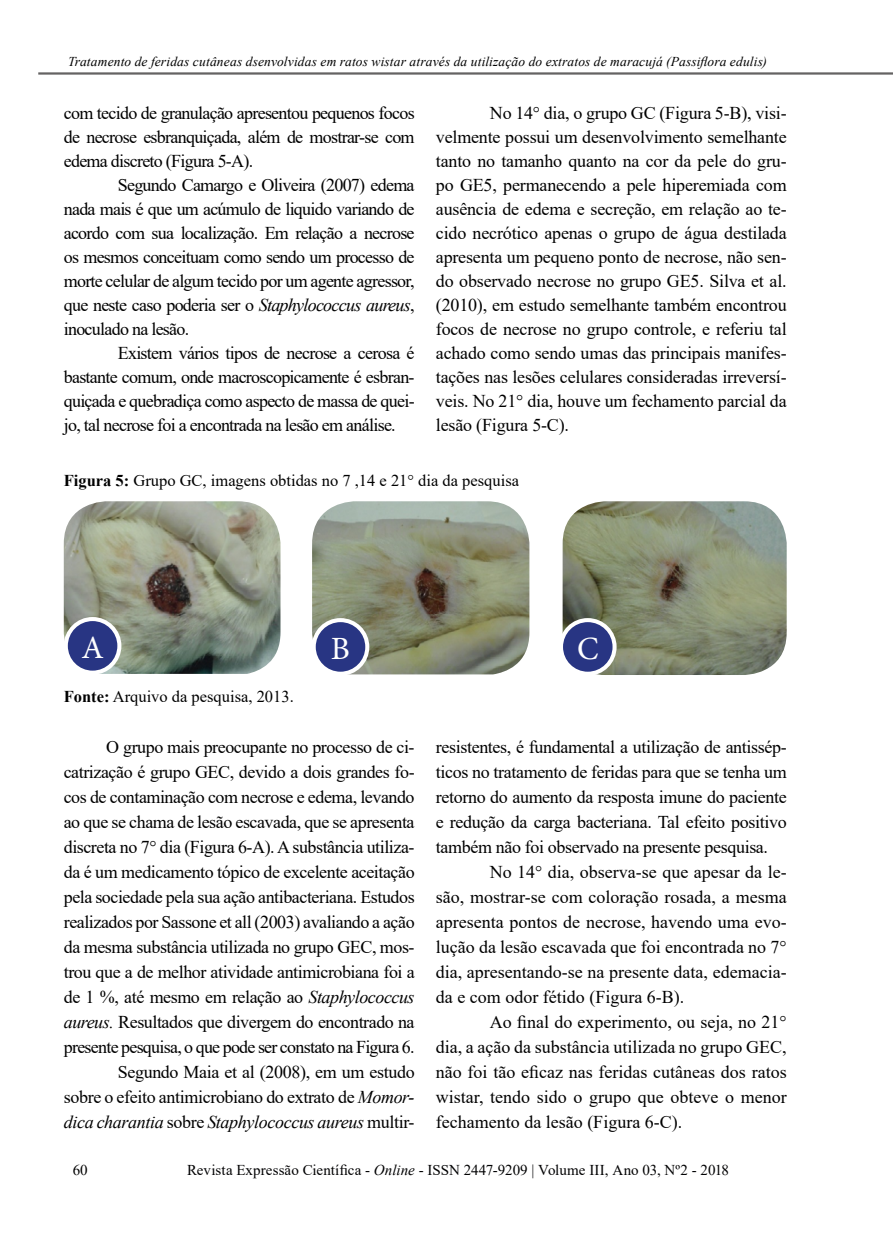
<style>
.page{position:relative;width:893px;height:1234px;background:#fff}
.page>*{position:absolute;margin:0;border:0;box-sizing:border-box;transform-origin:0 0}
.t1{font:32.4px "Minion Pro";color:#fff}
.t2{font:18px/24.9px "Times New Roman";letter-spacing:-.025em;color:#000;text-align:justify}
.t3{font:16.5px "Times New Roman";color:#000}
.t4{font:15px "Times New Roman";letter-spacing:.005em;color:#020203}
.t5{font:15px "Times New Roman";color:#000}
.t6{font:italic 13.5px "Times New Roman";letter-spacing:.01em;color:#000}
.s1{font-style:italic}
.s2{font-weight:700}
</style>
<div class="page">
<hr style="left:38px;top:72px;width:855px;height:3px;background:#646363">
<img style="left:312px;top:501px;width:217px;height:173px">
<img style="left:563px;top:501px;width:224px;height:174px">
<img style="left:64px;top:501px;width:216px;height:172px">
<div style="left:66px;top:619px;width:53px;height:53px;background:#283583;border-radius:50%"></div>
<div style="left:64px;top:617px;width:57px;height:57px;border:4px solid #fff;border-radius:50%"></div>
<div style="left:314px;top:620px;width:53px;height:53px;background:#283583;border-radius:50%"></div>
<div style="left:312px;top:618px;width:57px;height:57px;border:4px solid #fff;border-radius:50%"></div>
<div style="left:561px;top:620px;width:54px;height:53px;background:#283583;border-radius:50%"></div>
<div style="left:559px;top:618px;width:58px;height:57px;border:4px solid #fff;border-radius:50%"></div>
<p class="t6" style="left:68px;top:52px;width:700px">Tratamento de feridas cutâneas dsenvolvidas em ratos wistar através da utilização do extratos de maracujá (Passiflora edulis)</p>
<p class="t2" style="left:64px;top:100px;width:352px;line-height:24px">com tecido de granulação apresentou pequenos focos de necrose esbranquiçada, além de mostrar-se com edema discreto (Figura 5-A).</p>
<p class="t2" style="left:64px;top:172px;width:352px;line-height:24px;text-indent:54px">Segundo Camargo e Oliveira (2007) edema nada mais é que um acúmulo de liquido variando de acordo com sua localização. Em relação a necrose os mesmos conceituam como sendo um processo de morte celular de algum tecido por um agente agressor, que neste caso poderia ser o <span class="s1">Staphylococcus aureus</span>, inoculado na lesão.</p>
<p class="t2" style="left:64px;top:340px;width:352px;line-height:24px;text-indent:54px">Existem vários tipos de necrose a cerosa é bastante comum, onde macroscopicamente é esbran&shy;quiçada e quebradiça como aspecto de massa de quei&shy;jo, tal necrose foi a encontrada na lesão em análise.</p>
<p class="t2" style="left:436px;top:100px;width:352px;line-height:24px;text-indent:54px">No 14° dia, o grupo GC (Figura 5-B), visi&shy;velmente possui um desenvolvimento semelhante tanto no tamanho quanto na cor da pele do gru&shy;po GE5, permanecendo a pele hiperemiada com ausência de edema e secreção, em relação ao te&shy;cido necrótico apenas o grupo de água destilada apresenta um pequeno ponto de necrose, não sen&shy;do observado necrose no grupo GE5. Silva et al. (2010), em estudo semelhante também encontrou focos de necrose no grupo controle, e referiu tal achado como sendo umas das principais manifes&shy;tações nas lesões celulares consideradas irreversí&shy;veis. No 21° dia, houve um fechamento parcial da lesão (Figura 5-C).</p>
<p class="t3" style="left:64px;top:469px;width:457px"><span class="s2">Figura 5:</span> Grupo GC, imagens obtidas no 7 ,14 e 21° dia da pesquisa</p>
<h1 class="t1" style="left:81px;top:625px;width:24px">A</h1>
<h1 class="t1" style="left:331px;top:626px;width:21px">B</h1>
<h1 class="t1" style="left:577px;top:626px;width:23px">C</h1>
<p class="t3" style="left:64px;top:684px;width:232px"><span class="s2">Fonte:</span> Arquivo da pesquisa, 2013.</p>
<p class="t2" style="left:64px;top:733px;width:352px;text-align:right">O grupo mais preocupante no processo de ci&shy;catrização é grupo GEC, devido a dois grandes fo&shy;cos de contaminação com necrose e edema, levando ao que se chama de lesão escavada, que se apresenta discreta no 7° dia (Figura 6-A). A substância utiliza&shy;da é um medicamento tópico de excelente aceitação pela sociedade pela sua ação antibacteriana. Estudos realizados por Sassone et all (2003) avaliando a ação da mesma substância utilizada no grupo GEC, mos&shy;trou que a de melhor atividade antimicrobiana foi a de 1 %, até mesmo em relação ao <span class="s1">Staphylococcus aureus.</span> Resultados que divergem do encontrado na presente pesquisa, o que pode ser constato na Figura 6.<br>Segundo Maia et al (2008), em um estudo<br>sobre o efeito antimicrobiano do extrato de <span class="s1">Momor&shy;dica charantia</span> sobre <span class="s1">Staphylococcus aureus</span> multir-</p>
<p class="t2" style="left:436px;top:733px;width:352px">resistentes, é fundamental a utilização de antissép&shy;ticos no tratamento de feridas para que se tenha um retorno do aumento da resposta imune do paciente e redução da carga bacteriana. Tal efeito positivo também não foi observado na presente pesquisa.</p>
<p class="t2" style="left:436px;top:858px;width:352px;text-indent:54px">No 14° dia, observa-se que apesar da le&shy;são, mostrar-se com coloração rosada, a mesma apresenta pontos de necrose, havendo uma evo&shy;lução da lesão escavada que foi encontrada no 7° dia, apresentando-se na presente data, edemacia&shy;da e com odor fétido (Figura 6-B).</p>
<p class="t2" style="left:436px;top:1008px;width:352px;text-indent:54px">Ao final do experimento, ou seja, no 21° dia, a ação da substância utilizada no grupo GEC, não foi tão eficaz nas feridas cutâneas dos ratos wistar, tendo sido o grupo que obteve o menor fechamento da lesão (Figura 6-C).</p>
<p class="t5" style="left:73px;top:1158px;width:17px">60</p>
<p class="t4" style="left:187px;top:1158px;width:543px">Revista Expressão Científica - <span class="s1">Online</span> - ISSN 2447-9209 | Volume III, Ano 03, Nº2 - 2018</p>
</div>
